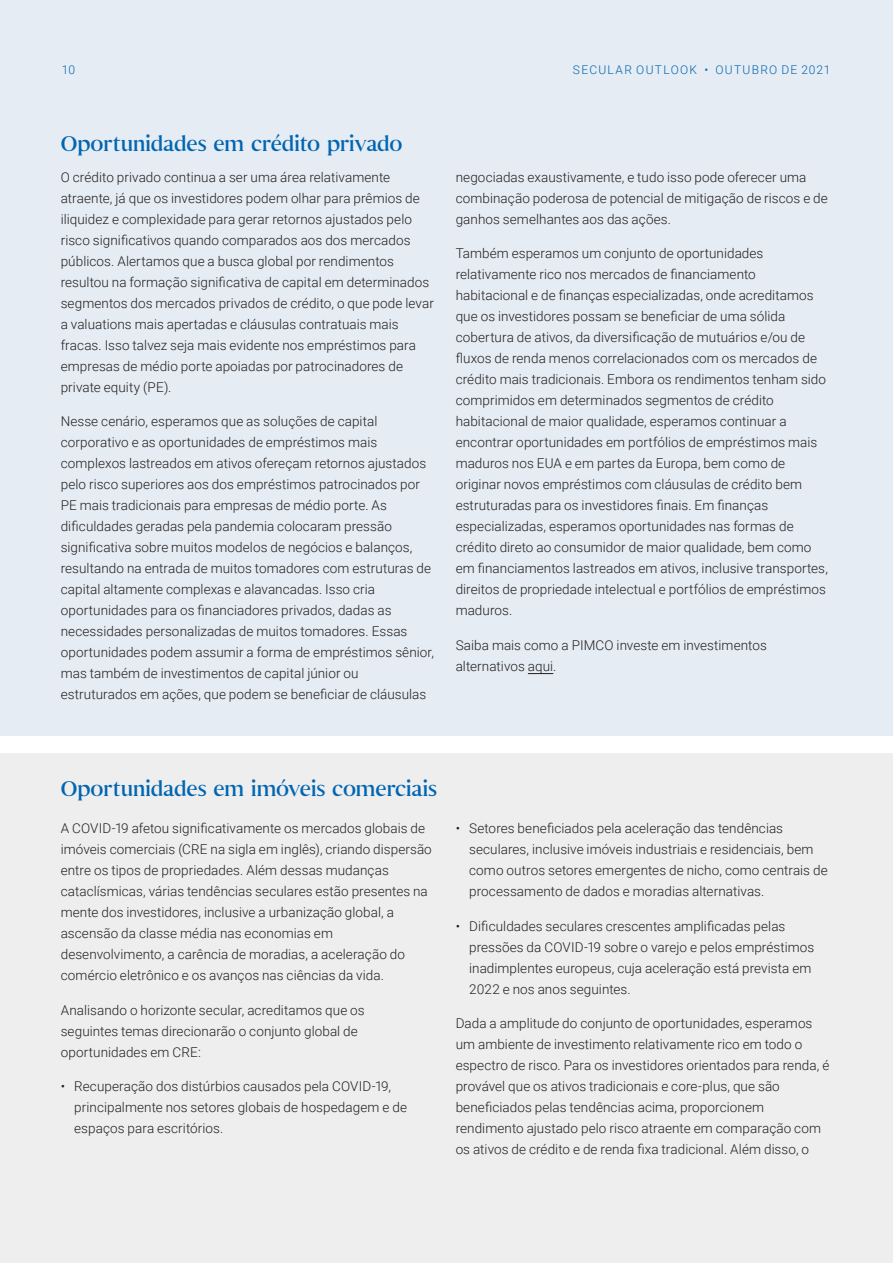
<style>
.page{position:relative;width:893px;height:1263px;background:#fff}
.page>*{position:absolute;margin:0;border:0;box-sizing:border-box;transform-origin:0 0}
.Forum_Headline_Sen_R{font:21px "Senhan";letter-spacing:-.005em;color:#0165b1}
.Body_Copy_Rob_L_9_14{font:300 13.5px/21px "Roboto";letter-spacing:.005em;color:#231f20}
.Folio_Rob_L_8_10{font:300 12px "Roboto";letter-spacing:.105em;color:#0165b1}
</style>
<div class="page">
<div style="left:0;top:753px;width:893px;height:510px;background:#eeeeef"></div>
<div style="left:0;top:0;width:893px;height:736px;background:#e5ecf3"></div>
<svg style="left:528px;top:673px;width:25px;height:1px"></svg>
<p class="Folio_Rob_L_8_10" style="left:62px;top:62px;width:15px">10</p>
<p class="Folio_Rob_L_8_10" style="left:573px;top:62px;width:259px">SECULAR OUTLOOK • OUTUBRO DE 2021</p>
<p class="Forum_Headline_Sen_R" style="left:61px;top:126px;width:343px">Oportunidades em crédito privado</p>
<p class="Body_Copy_Rob_L_9_14" style="left:61px;top:166px;width:375px">O crédito privado continua a ser uma área relativamente atraente, já que os investidores podem olhar para prêmios de iliquidez e complexidade para gerar retornos ajustados pelo risco significativos quando comparados aos dos mercados públicos. Alertamos que a busca global por rendimentos resultou na formação significativa de capital em determinados segmentos dos mercados privados de crédito, o que pode levar a valuations mais apertadas e cláusulas contratuais mais fracas. Isso talvez seja mais evidente nos empréstimos para empresas de médio porte apoiadas por patrocinadores de private equity (PE).</p>
<p class="Body_Copy_Rob_L_9_14" style="left:61px;top:410px;width:375px">Nesse cenário, esperamos que as soluções de capital corporativo e as oportunidades de empréstimos mais complexos lastreados em ativos ofereçam retornos ajustados pelo risco superiores aos dos empréstimos patrocinados por PE mais tradicionais para empresas de médio porte. As dificuldades geradas pela pandemia colocaram pressão significativa sobre muitos modelos de negócios e balanços, resultando na entrada de muitos tomadores com estruturas de capital altamente complexas e alavancadas. Isso cria oportunidades para os financiadores privados, dadas as necessidades personalizadas de muitos tomadores. Essas oportunidades podem assumir a forma de empréstimos sênior, mas também de investimentos de capital júnior ou estruturados em ações, que podem se beneficiar de cláusulas</p>
<p class="Body_Copy_Rob_L_9_14" style="left:456px;top:166px;width:374px">negociadas exaustivamente, e tudo isso pode oferecer uma combinação poderosa de potencial de mitigação de riscos e de ganhos semelhantes aos das ações.</p>
<p class="Body_Copy_Rob_L_9_14" style="left:456px;top:242px;width:374px">Também esperamos um conjunto de oportunidades relativamente rico nos mercados de financiamento habitacional e de finanças especializadas, onde acreditamos que os investidores possam se beneficiar de uma sólida cobertura de ativos, da diversificação de mutuários e/ou de fluxos de renda menos correlacionados com os mercados de crédito mais tradicionais. Embora os rendimentos tenham sido comprimidos em determinados segmentos de crédito habitacional de maior qualidade, esperamos continuar a encontrar oportunidades em portfólios de empréstimos mais maduros nos EUA e em partes da Europa, bem como de originar novos empréstimos com cláusulas de crédito bem estruturadas para os investidores finais. Em finanças especializadas, esperamos oportunidades nas formas de crédito direto ao consumidor de maior qualidade, bem como em financiamentos lastreados em ativos, inclusive transportes, direitos de propriedade intelectual e portfólios de empréstimos maduros.</p>
<p class="Body_Copy_Rob_L_9_14" style="left:456px;top:634px;width:313px">Saiba mais como a PIMCO investe em investimentos alternativos aqui.</p>
<p class="Forum_Headline_Sen_R" style="left:61px;top:770px;width:378px">Oportunidades em imóveis comerciais</p>
<p class="Body_Copy_Rob_L_9_14" style="left:61px;top:817px;width:373px">A COVID-19 afetou significativamente os mercados globais de imóveis comerciais (CRE na sigla em inglês), criando dispersão entre os tipos de propriedades. Além dessas mudanças cataclísmicas, várias tendências seculares estão presentes na mente dos investidores, inclusive a urbanização global, a ascensão da classe média nas economias em desenvolvimento, a carência de moradias, a aceleração do comércio eletrônico e os avanços nas ciências da vida.</p>
<p class="Body_Copy_Rob_L_9_14" style="left:61px;top:999px;width:305px">Analisando o horizonte secular, acreditamos que os seguintes temas direcionarão o conjunto global de oportunidades em CRE:</p>
<p class="Body_Copy_Rob_L_9_14" style="left:74px;top:1075px;width:334px;text-indent:-14px">• Recuperação dos distúrbios causados pela COVID-19, principalmente nos setores globais de hospedagem e de espaços para escritórios.</p>
<p class="Body_Copy_Rob_L_9_14" style="left:469px;top:817px;width:360px;text-indent:-14px">• Setores beneficiados pela aceleração das tendências seculares, inclusive imóveis industriais e residenciais, bem como outros setores emergentes de nicho, como centrais de processamento de dados e moradias alternativas.</p>
<p class="Body_Copy_Rob_L_9_14" style="left:469px;top:915px;width:347px;text-indent:-14px">• Dificuldades seculares crescentes amplificadas pelas pressões da COVID-19 sobre o varejo e pelos empréstimos inadimplentes europeus, cuja aceleração está prevista em 2022 e nos anos seguintes.</p>
<p class="Body_Copy_Rob_L_9_14" style="left:456px;top:1012px;width:375px">Dada a amplitude do conjunto de oportunidades, esperamos um ambiente de investimento relativamente rico em todo o espectro de risco. Para os investidores orientados para renda, é provável que os ativos tradicionais e core-plus, que são beneficiados pelas tendências acima, proporcionem rendimento ajustado pelo risco atraente em comparação com os ativos de crédito e de renda fixa tradicional. Além disso, o</p>
</div>
